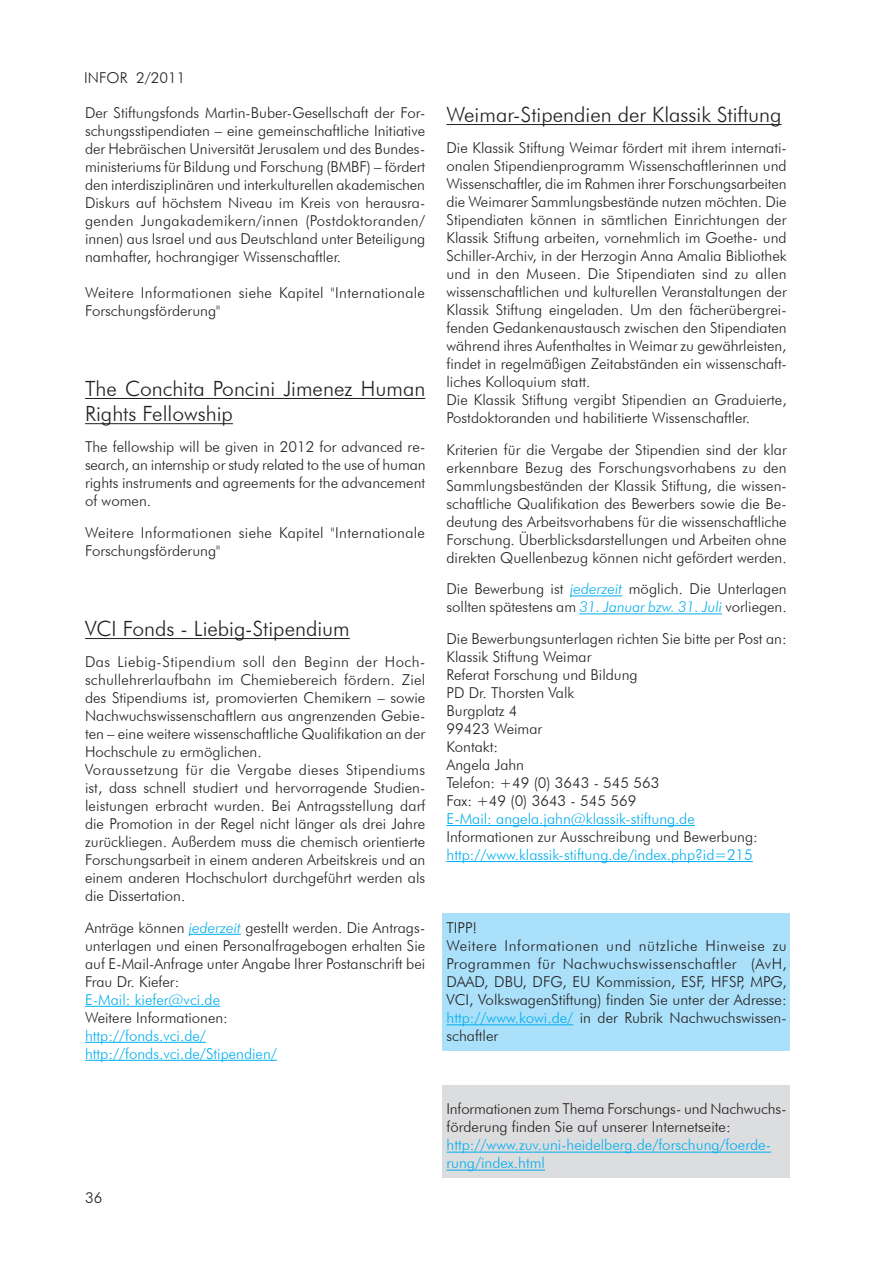
<style>
.page{position:relative;width:893px;height:1263px;background:#fff}
.page>*{position:absolute;margin:0;border:0;box-sizing:border-box;transform-origin:0 0}
.t1{font:300 21px/25.2px "Futura BT";color:#231f20}
.t2{font:300 15px/18px "Futura BT";color:#231f20}
.t3{font:300 15px/18px "Futura BT";color:#00aeef}
.t4{font:300 15px/18px "Futura BT";letter-spacing:.02em;color:#231f20}
.s1{font-style:italic;color:#00aeef}
.s2{color:#00aeef}
</style>
<div class="page">
<div style="left:442px;top:913px;width:348px;height:137px;background:#aae0f9"></div>
<div style="left:442px;top:1085px;width:347px;height:93px;background:#dcdddf"></div>
<hr style="left:85px;top:398px;width:340px;height:1px;background:#231f20">
<hr style="left:85px;top:423px;width:148px;height:1px;background:#231f20">
<hr style="left:85px;top:638px;width:265px;height:1px;background:#231f20">
<hr style="left:189px;top:934px;width:52px;height:1px;background:#00aeef">
<hr style="left:85px;top:1006px;width:135px;height:1px;background:#00aeef">
<hr style="left:85px;top:1042px;width:121px;height:1px;background:#00aeef">
<hr style="left:85px;top:1060px;width:192px;height:1px;background:#00aeef">
<hr style="left:446px;top:124px;width:336px;height:1px;background:#231f20">
<hr style="left:570px;top:596px;width:52px;height:1px;background:#00aeef">
<hr style="left:579px;top:614px;width:143px;height:1px;background:#00aeef">
<hr style="left:446px;top:825px;width:249px;height:1px;background:#00aeef">
<hr style="left:446px;top:861px;width:307px;height:1px;background:#00aeef">
<hr style="left:446px;top:1024px;width:127px;height:1px;background:#00aeef">
<hr style="left:446px;top:1152px;width:325px;height:1px;background:#00aeef">
<hr style="left:446px;top:1170px;width:99px;height:1px;background:#00aeef">
<p class="t2" style="left:84px;top:68px;width:103px">INFOR 2/2011</p>
<p class="t2" style="left:85px;top:103px;width:342px;text-align:justify">Der Stiftungsfonds Martin-Buber-Gesellschaft der For&shy;schungsstipendiaten – eine gemeinschaftliche Initiative der Hebräischen Universität Jerusalem und des Bundes&shy;ministeriums für Bildung und Forschung (BMBF) – fördert den interdisziplinären und interkulturellen akademischen Diskurs auf höchstem Niveau im Kreis von herausra&shy;genden Jungakademikern/innen (Postdoktoranden/ innen) aus Israel und aus Deutschland unter Beteiligung namhafter, hochrangiger Wissenschaftler.</p>
<p class="t4" style="left:85px;top:283px;width:341px">Weitere Informationen siehe Kapitel "Internationale<br>Forschungsförderung"</p>
<h1 class="t1" style="left:85px;top:376px;width:342px">The Conchita Poncini Jimenez Human<br>Rights Fellowship</h1>
<p class="t2" style="left:85px;top:438px;width:342px;text-align:justify">The fellowship will be given in 2012 for advanced re&shy;search, an internship or study related to the use of human rights instruments and agreements for the advancement of women.</p>
<p class="t4" style="left:85px;top:523px;width:341px">Weitere Informationen siehe Kapitel "Internationale<br>Forschungsförderung"</p>
<h1 class="t1" style="left:85px;top:616px;width:266px">VCI Fonds - Liebig-Stipendium</h1>
<p class="t2" style="left:85px;top:652px;width:342px">Das Liebig-Stipendium soll den Beginn der Hoch&shy;schullehrerlaufbahn im Chemiebereich fördern. Ziel des Stipendiums ist, promovierten Chemikern – sowie Nachwuchswissenschaftlern aus angrenzenden Gebie&shy;ten – eine weitere wissenschaftliche Qualifikation an der Hochschule zu ermöglichen.<br>Voraussetzung für die Vergabe dieses Stipendiums ist, dass schnell studiert und hervorragende Studien&shy;leistungen erbracht wurden. Bei Antragsstellung darf die Promotion in der Regel nicht länger als drei Jahre zurückliegen. Außerdem muss die chemisch orientierte Forschungsarbeit in einem anderen Arbeitskreis und an einem anderen Hochschulort durchgeführt werden als die Dissertation.</p>
<p class="t2" style="left:85px;top:918px;width:342px;text-align:justify">Anträge können <span class="s1">jederzeit</span> gestellt werden. Die Antrags&shy;unterlagen und einen Personalfragebogen erhalten Sie auf E-Mail-Anfrage unter Angabe Ihrer Postanschrift bei Frau Dr. Kiefer:</p>
<p class="t3" style="left:85px;top:990px;width:137px">E-Mail: kiefer@vci.de</p>
<p class="t2" style="left:85px;top:1008px;width:144px">Weitere Informationen:</p>
<p class="t3" style="left:85px;top:1026px;width:193px">http://fonds.vci.de/ http://fonds.vci.de/Stipendien/</p>
<p class="t2" style="left:85px;top:1188px;width:19px">36</p>
<h1 class="t1" style="left:446px;top:102px;width:337px">Weimar-Stipendien der Klassik Stiftung</h1>
<p class="t2" style="left:446px;top:139px;width:342px">Die Klassik Stiftung Weimar fördert mit ihrem internati&shy;onalen Stipendienprogramm Wissenschaftlerinnen und Wissenschaftler, die im Rahmen ihrer Forschungsarbeiten die Weimarer Sammlungsbestände nutzen möchten. Die Stipendiaten können in sämtlichen Einrichtungen der Klassik Stiftung arbeiten, vornehmlich im Goethe- und Schiller-Archiv, in der Herzogin Anna Amalia Bibliothek und in den Museen. Die Stipendiaten sind zu allen wissenschaftlichen und kulturellen Veranstaltungen der Klassik Stiftung eingeladen. Um den fächerübergrei&shy;fenden Gedankenaustausch zwischen den Stipendiaten während ihres Aufenthaltes in Weimar zu gewährleisten, findet in regelmäßigen Zeitabständen ein wissenschaft&shy;liches Kolloquium statt.<br>Die Klassik Stiftung vergibt Stipendien an Graduierte, Postdoktoranden und habilitierte Wissenschaftler.</p>
<p class="t2" style="left:446px;top:440px;width:342px;text-align:justify">Kriterien für die Vergabe der Stipendien sind der klar erkennbare Bezug des Forschungsvorhabens zu den Sammlungsbeständen der Klassik Stiftung, die wissen&shy;schaftliche Qualifikation des Bewerbers sowie die Be&shy;deutung des Arbeitsvorhabens für die wissenschaftliche Forschung. Überblicksdarstellungen und Arbeiten ohne direkten Quellenbezug können nicht gefördert werden.</p>
<p class="t2" style="left:446px;top:580px;width:342px">Die Bewerbung ist <span class="s1">jederzeit</span> möglich. Die Unterlagen sollten spätestens am <span class="s1">31. Januar bzw. 31. Juli</span> vorliegen.</p>
<p class="t2" style="left:446px;top:629px;width:342px">Die Bewerbungsunterlagen richten Sie bitte per Post an:<br>Klassik Stiftung Weimar<br>Referat Forschung und Bildung<br>PD Dr. Thorsten Valk<br>Burgplatz 4<br>99423 Weimar<br>Kontakt:<br>Angela Jahn<br>Telefon: +49 (0) 3643 - 545 563<br>Fax: +49 (0) 3643 - 545 569</p>
<p class="t3" style="left:446px;top:809px;width:250px">E-Mail: angela.jahn@klassik-stiftung.de</p>
<p class="t2" style="left:446px;top:827px;width:313px">Informationen zur Ausschreibung und Bewerbung:</p>
<p class="t3" style="left:446px;top:845px;width:308px">http://www.klassik-stiftung.de/index.php?id=215</p>
<p class="t2" style="left:446px;top:919px;width:342px">TIPP!<br>Weitere Informationen und nützliche Hinweise zu Programmen für Nachwuchswissenschaftler (AvH, DAAD, DBU, DFG, EU Kommission, ESF, HFSP, MPG, VCI, VolkswagenStiftung) finden Sie unter der Adresse: <span class="s2">http://www.kowi.de/</span> in der Rubrik Nachwuchswissen&shy;schaftler</p>
<p class="t2" style="left:446px;top:1100px;width:342px">Informationen zum Thema Forschungs- und Nachwuchs&shy;förderung finden Sie auf unserer Internetseite:</p>
<p class="t3" style="left:446px;top:1136px;width:326px">http://www.zuv.uni-heidelberg.de/forschung/foerde&shy;rung/index.html</p>
</div>
